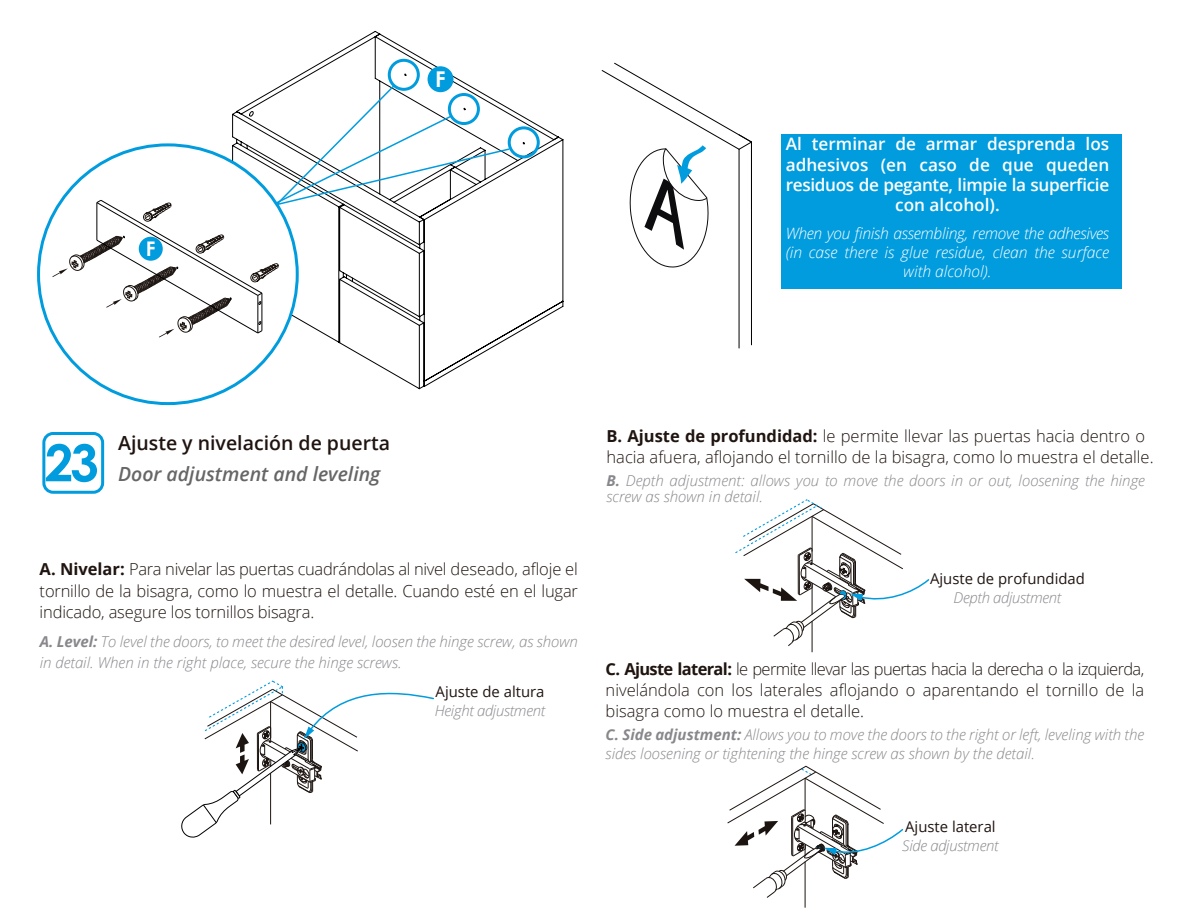
<style>
.page{position:relative;width:1188px;height:918px;background:#fff}
.page>*{position:absolute;margin:0;border:0;box-sizing:border-box;transform-origin:0 0}
.t1{font:700 51px "Century Gothic";color:#009cde}
.t2{font:700 21.75px "Century Gothic";color:#fff}
.t3{font:700 20.1px "Century Gothic";color:#fff}
.t4{font:600 19.5px "Open Sans";color:#1f1410}
.t5{font:italic 600 19.5px "Open Sans";color:#666}
.t6{font:600 17.25px/20.2px "Open Sans";color:#fff;text-align:center}
.t7{font:300 16.5px/21px "Open Sans";color:#1f1410;text-align:justify}
.t8{font:italic 300 15.6px/18.8px "Open Sans";color:#fff;text-align:center}
.t9{font:italic 300 15px/16.5px "Open Sans";color:#89878c}
.t10{font:14.85px "Open Sans";color:#1f1410}
.t11{font:italic 300 14.85px "Open Sans";letter-spacing:-.02em;color:#89878c}
.s1{font-weight:700}
</style>
<div class="page">
<div style="left:781px;top:134px;width:341px;height:154px;background:#009cde"></div>
<hr style="left:751px;top:142px;width:1px;height:203px;background:#000">
<hr style="left:739px;top:149px;width:1px;height:199px;background:#000">
<svg style="left:601px;top:62px;width:151px;height:208px"></svg>
<div style="left:42px;top:432px;width:62px;height:62px;border:3px solid #009cde;border-radius:9px"></div>
<svg style="left:181px;top:680px;width:253px;height:158px"></svg>
<hr style="left:812px;top:621px;width:1px;height:31px;background:#1c1410">
<svg style="left:735px;top:499px;width:195px;height:148px"></svg>
<hr style="left:805px;top:862px;width:1px;height:46px;background:#1c1410">
<svg style="left:727px;top:765px;width:177px;height:134px"></svg>
<svg style="left:232px;top:31px;width:332px;height:359px"></svg>
<div style="left:428px;top:66px;width:25px;height:26px;background:#009cde;border-radius:50%"></div>
<div style="left:39px;top:145px;width:258px;height:259px;background:#fff;border-radius:50%"></div>
<div style="left:388px;top:59px;width:32px;height:32px;border:3px solid #009cde;border-radius:50%"></div>
<div style="left:508px;top:126px;width:32px;height:32px;border:3px solid #009cde;border-radius:50%"></div>
<svg style="left:52px;top:83px;width:459px;height:255px"></svg>
<p class="t3" style="left:146px;top:233px;width:11px">F</p>
<h2 class="t2" style="left:435px;top:63px;width:12px">F</h2>
<p class="t6" style="left:786px;top:134px;width:325px">Al terminar de armar desprenda los adhesivos (en caso de que queden residuos de pegante, limpie la superficie con alcohol).</p>
<p class="t8" style="left:786px;top:224px;width:325px">When you finish assembling, remove the adhesives (in case there is glue residue, clean the surface with alcohol).</p>
<h1 class="t1" style="left:45px;top:424px;width:56px">23</h1>
<p class="t4" style="left:118px;top:430px;width:273px">Ajuste y nivelación de puerta</p>
<p class="t5" style="left:118px;top:460px;width:264px">Door adjustment and leveling</p>
<p class="t7" style="left:40px;top:559px;width:540px"><span class="s1">A. Nivelar:</span> Para nivelar las puertas cuadrándolas al nivel deseado, afloje el tornillo de la bisagra, como lo muestra el detalle. Cuando esté en el lugar indicado, asegure los tornillos bisagra.</p>
<p class="t9" style="left:40px;top:631px;width:540px;line-height:21px"><span class="s1">A. Level:</span> To level the doors, to meet the desired level, loosen the hinge screw, as shown in detail. When in the right place, secure the hinge screws.</p>
<p class="t10" style="left:436px;top:681px;width:110px">Ajuste de altura</p>
<p class="t11" style="left:435px;top:700px;width:112px">Height adjustment</p>
<p class="t7" style="left:607px;top:425px;width:549px"><span class="s1">B. Ajuste de profundidad:</span> le permite llevar las puertas hacia dentro o hacia afuera, aflojando el tornillo de la bisagra, como lo muestra el detalle.</p>
<p class="t9" style="left:607px;top:471px;width:540px"><span class="s1">B.</span> Depth adjustment: allows you to move the doors in or out, loosening the hinge screw as shown in detail.</p>
<p class="t10" style="left:930px;top:568px;width:156px">Ajuste de profundidad</p>
<p class="t11" style="left:954px;top:587px;width:109px">Depth adjustment</p>
<p class="t7" style="left:606px;top:658px;width:540px"><span class="s1">C. Ajuste lateral:</span> le permite llevar las puertas hacia la derecha o la izquierda, nivelándola con los laterales aflojando o aparentando el tornillo de la bisagra como lo muestra el detalle.</p>
<p class="t9" style="left:606px;top:724px;width:540px;line-height:19.5px"><span class="s1">C. Side adjustment:</span> Allows you to move the doors to the right or left, leveling with the sides loosening or tightening the hinge screw as shown by the detail.</p>
<p class="t10" style="left:905px;top:816px;width:92px">Ajuste lateral</p>
<p class="t11" style="left:902px;top:835px;width:98px">Side adjustment</p>
</div>
